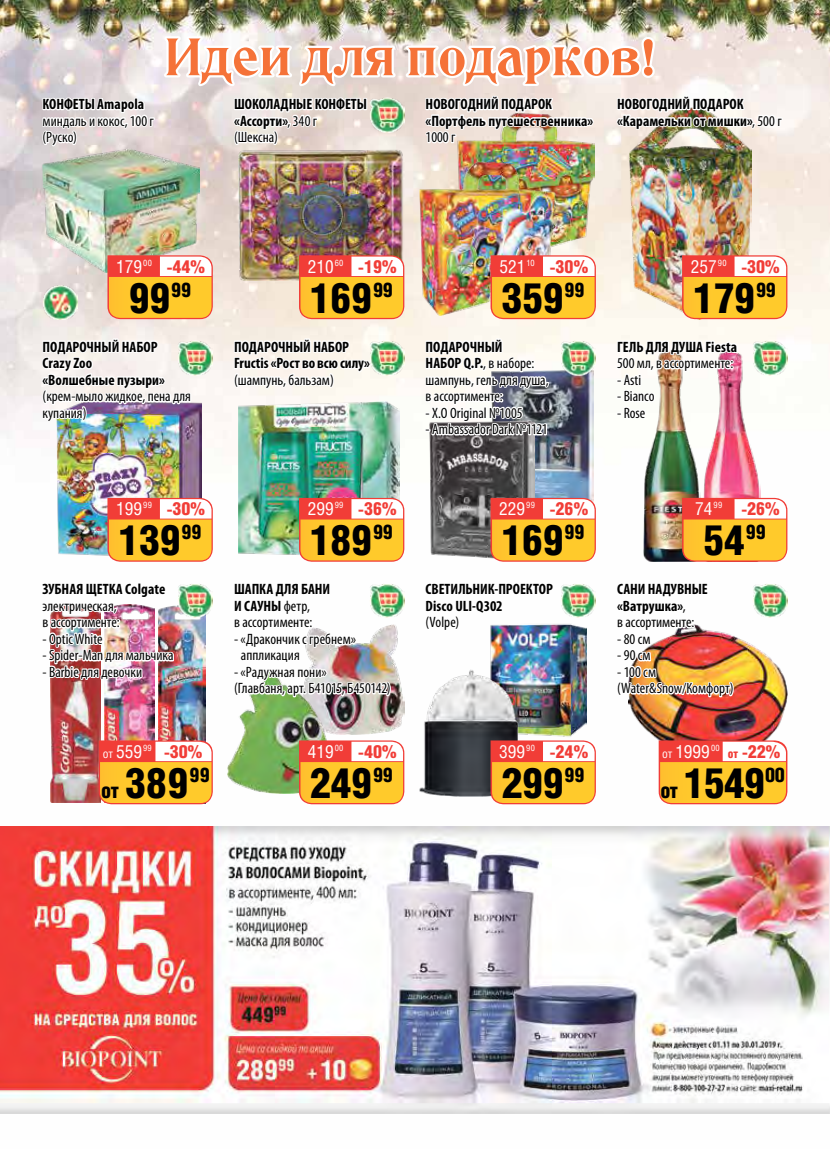
<style>
.page{position:relative;width:830px;height:1149px;background:#fff}
.page>*{position:absolute;margin:0;border:0;box-sizing:border-box;transform-origin:0 0}
.t1{font:52.35px "Columbina";color:#f57238}
.t2{font:900 42px "Helios Cond";letter-spacing:-.01em;color:#000}
.t3{font:900 18px "Helios Cond";color:#f13d37}
.t4{font:18px "Helios Cond C";color:#fff}
.t5{font:condensed 15px/16.5px "Myriad Pro";color:#000}
.t6{font:700 condensed 15px/16.5px "Myriad Pro";color:#000}
.s1{font-weight:400}
.s2{font-family:"Helios Cond C";font-weight:400;color:#fff}
.s3{font-weight:700}
.s4{font-family:"Helios Cond C";font-weight:400;font-size:12px;color:#fff}
.s5{font-family:"Helios Cond C";font-weight:400;font-size:12px}
.s6{font-size:12px}
.s7{font-size:12px;color:#f13d37}
.s8{font-family:"Helios Cond";font-weight:900;font-size:12px;color:#f13d37}
.s9{font-family:"Helios Cond";font-weight:900;font-size:12px}
.s10{font-family:"Helios Cond";font-weight:900;color:#f13d37}
.s11{font-size:21px}
.s12{font-size:21px;color:#fff}
</style>
<div class="page">
<img style="left:0;top:0;width:829px;height:1114px">
<img style="left:51px;top:703px;width:50px;height:99px">
<img style="left:105px;top:703px;width:49px;height:37px">
<img style="left:159px;top:703px;width:46px;height:37px">
<img style="left:331px;top:709px;width:73px;height:25px">
<img style="left:227px;top:671px;width:104px;height:122px">
<img style="left:556px;top:175px;width:37px;height:80px">
<img style="left:419px;top:175px;width:137px;height:141px">
<img style="left:238px;top:175px;width:168px;height:106px">
<img style="left:629px;top:175px;width:121px;height:80px">
<img style="left:43px;top:175px;width:156px;height:80px">
<img style="left:534px;top:461px;width:59px;height:36px">
<img style="left:429px;top:461px;width:105px;height:98px">
<img style="left:57px;top:441px;width:144px;height:56px">
<img style="left:238px;top:408px;width:161px;height:89px">
<img style="left:40px;top:255px;width:173px;height:186px">
<svg style="left:232px;top:255px;width:172px;height:153px"></svg>
<img style="left:178px;top:340px;width:35px;height:35px">
<img style="left:369px;top:340px;width:35px;height:35px">
<img style="left:424px;top:255px;width:171px;height:206px">
<svg style="left:490px;top:497px;width:105px;height:64px;background:#f9b250"></svg>
<img style="left:703px;top:422px;width:57px;height:75px">
<img style="left:642px;top:422px;width:58px;height:75px">
<img style="left:614px;top:255px;width:173px;height:167px">
<img style="left:40px;top:497px;width:173px;height:206px">
<img style="left:752px;top:340px;width:35px;height:35px">
<img style="left:486px;top:612px;width:100px;height:128px">
<img style="left:419px;top:669px;width:109px;height:127px">
<img style="left:423px;top:570px;width:132px;height:95px">
<svg style="left:490px;top:740px;width:105px;height:64px"></svg>
<svg style="left:299px;top:740px;width:105px;height:64px"></svg>
<img style="left:0;top:826px;width:829px;height:287px">
<img style="left:41px;top:0;width:742px;height:175px">
<img style="left:560px;top:340px;width:35px;height:35px">
<img style="left:369px;top:98px;width:35px;height:35px">
<img style="left:560px;top:583px;width:35px;height:34px">
<img style="left:178px;top:583px;width:35px;height:34px">
<img style="left:614px;top:497px;width:173px;height:307px">
<svg style="left:99px;top:740px;width:114px;height:64px;background:#fbb24f"></svg>
<img style="left:232px;top:497px;width:172px;height:212px">
<img style="left:43px;top:284px;width:34px;height:35px">
<p class="t6" style="left:43px;top:95px;width:103px">КОНФЕТЫ Amapola</p>
<p class="t5" style="left:43px;top:112px;width:113px">миндаль и кокос, 100 г (Руско)</p>
<h1 class="t1" style="left:164px;top:28px;width:492px">Идеи для подарков!</h1>
<p class="t6" style="left:234px;top:95px;width:134px">ШОКОЛАДНЫЕ КОНФЕТЫ «Ассорти»<span class="s1">, 340 г<br>(Шексна)</span></p>
<p class="t6" style="left:425px;top:95px;width:169px">НОВОГОДНИЙ ПОДАРОК «Портфель путешественника»</p>
<p class="t5" style="left:425px;top:129px;width:31px">1000 г</p>
<p class="t6" style="left:617px;top:95px;width:166px">НОВОГОДНИЙ ПОДАРОК «Карамельки от мишки»<span class="s1">, 500 г</span></p>
<p class="t3" style="left:116px;top:256px;width:90px"><span class="s2">179</span><sup>00</sup> -44%</p>
<p class="t3" style="left:307px;top:256px;width:90px"><span class="s2">210</span><sup>60</sup> -19%</p>
<p class="t3" style="left:499px;top:256px;width:90px"><span class="s2">521</span><sup>10</sup> -30%</p>
<p class="t3" style="left:690px;top:256px;width:90px"><span class="s2">257</span><sup>90</sup> -30%</p>
<h2 class="t2" style="left:129px;top:273px;width:64px">99<sup>99</sup></h2>
<h2 class="t2" style="left:310px;top:273px;width:84px">169<sup>99</sup></h2>
<h2 class="t2" style="left:501px;top:273px;width:84px">359<sup>99</sup></h2>
<h2 class="t2" style="left:692px;top:273px;width:84px">179<sup>99</sup></h2>
<p class="t6" style="left:43px;top:338px;width:124px">ПОДАРОЧНЫЙ НАБОР<br>Crazy Zoo «Волшебные пузыри»</p>
<p class="t5" style="left:43px;top:388px;width:150px">(крем-мыло жидкое, пена для купания)</p>
<p class="t6" style="left:234px;top:338px;width:137px">ПОДАРОЧНЫЙ НАБОР<br>Fructis «Рост во всю силу»</p>
<p class="t5" style="left:234px;top:371px;width:101px">(шампунь, бальзам)</p>
<p class="t5" style="left:425px;top:338px;width:124px"><span class="s3">ПОДАРОЧНЫЙ<br>НАБОР Q.P.</span>, в наборе: шампунь, гель для душа, в ассортименте:</p>
<p class="t5" style="left:425px;top:404px;width:98px">- X.O Original №1005</p>
<p class="t5" style="left:425px;top:421px;width:123px">- Ambassador Dark №1121</p>
<p class="t6" style="left:617px;top:338px;width:122px">ГЕЛЬ ДЛЯ ДУША Fiesta</p>
<p class="t5" style="left:617px;top:355px;width:117px">500 мл, в ассортименте:</p>
<p class="t5" style="left:617px;top:371px;width:25px">- Аsti</p>
<p class="t5" style="left:617px;top:388px;width:39px">- Вianco</p>
<p class="t5" style="left:617px;top:404px;width:30px">- Rose</p>
<p class="t3" style="left:116px;top:498px;width:90px"><span class="s2">199</span><sup>99</sup> -30%</p>
<p class="t3" style="left:307px;top:498px;width:90px"><span class="s2">299</span><sup>99</sup> -36%</p>
<p class="t3" style="left:499px;top:498px;width:90px"><span class="s2">229</span><sup>99</sup> -26%</p>
<p class="t3" style="left:694px;top:498px;width:86px"><span class="s2">74</span><sup>99</sup> -26%</p>
<h2 class="t2" style="left:118px;top:516px;width:84px">139<sup>99</sup></h2>
<h2 class="t2" style="left:310px;top:516px;width:84px">189<sup>99</sup></h2>
<h2 class="t2" style="left:501px;top:516px;width:84px">169<sup>99</sup></h2>
<h2 class="t2" style="left:703px;top:516px;width:64px">54<sup>99</sup></h2>
<p class="t6" style="left:43px;top:580px;width:124px">ЗУБНАЯ ЩЕТКА Colgate</p>
<p class="t5" style="left:43px;top:597px;width:79px">электрическая, в ассортименте:</p>
<p class="t5" style="left:43px;top:630px;width:61px">- Optic White</p>
<p class="t5" style="left:43px;top:646px;width:132px">- Spider-Man для мальчика</p>
<p class="t5" style="left:43px;top:663px;width:101px">- Barbie для девочки</p>
<p class="t5" style="left:234px;top:580px;width:98px"><span class="s3">ШАПКА ДЛЯ БАНИ<br>И САУНЫ</span> фетр,<br>в ассортименте:</p>
<p class="t5" style="left:241px;top:630px;width:117px;text-indent:-7px">- «Дракончик с гребнем» аппликация</p>
<p class="t5" style="left:234px;top:663px;width:158px">- «Радужная пони»<br>(Главбаня, арт. Б41015, Б450142)</p>
<p class="t6" style="left:425px;top:580px;width:129px">СВЕТИЛЬНИК-ПРОЕКТОР<br>Disco ULI-Q302</p>
<p class="t5" style="left:425px;top:613px;width:35px">(Volpe)</p>
<p class="t6" style="left:617px;top:580px;width:92px">САНИ НАДУВНЫЕ «Ватрушка»<span class="s1">,<br>в ассортименте:</span></p>
<p class="t5" style="left:617px;top:630px;width:35px">- 80 см</p>
<p class="t5" style="left:617px;top:646px;width:35px">- 90 см</p>
<p class="t5" style="left:617px;top:663px;width:118px">- 100 см (Water&amp;Snow/Комфорт)</p>
<p class="t3" style="left:103px;top:741px;width:101px"><span class="s4">от</span><span class="s5">.</span><span class="s2">559</span><sup>99</sup> -30%</p>
<p class="t3" style="left:307px;top:741px;width:90px"><span class="s2">419</span><sup>00</sup> -40%</p>
<p class="t3" style="left:499px;top:741px;width:90px"><span class="s2">399</span><sup>90</sup> -24%</p>
<p class="t4" style="left:661px;top:740px;width:120px"><span class="s6">от</span><span class="s7">.</span>1999<sup>00</sup> <span class="s8">от</span><span class="s9">.</span><span class="s10">-22%</span></p>
<h2 class="t2" style="left:101px;top:758px;width:110px"><span class="s11">от</span><span class="s12">.</span>389<sup>99</sup></h2>
<h2 class="t2" style="left:310px;top:758px;width:84px">249<sup>99</sup></h2>
<h2 class="t2" style="left:501px;top:758px;width:84px">299<sup>99</sup></h2>
<h2 class="t2" style="left:660px;top:758px;width:126px"><span class="s11">от</span><span class="s12">.</span>1549<sup>00</sup></h2>
</div>
